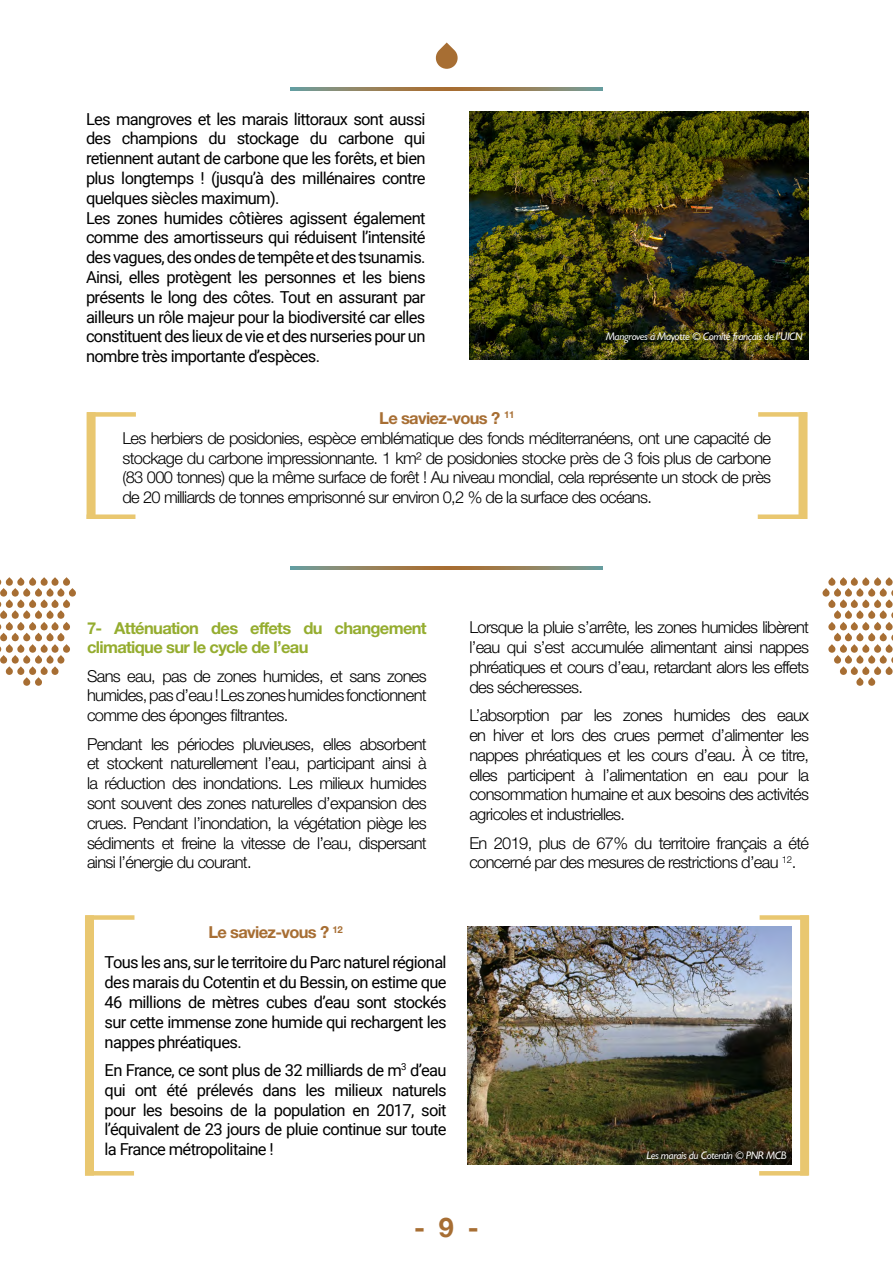
<style>
.page{position:relative;width:893px;height:1263px;background:#fff}
.page>*{position:absolute;margin:0;border:0;box-sizing:border-box;transform-origin:0 0}
.t1{font:700 27px "Helvetica Neue";color:#a76e33}
.t2{font:300 16.5px/19.8px "Helvetica Neue LT Std";letter-spacing:-.04em;color:#000;text-align:justify}
.t3{font:16.5px/19.8px "Roboto";letter-spacing:-.04em;color:#000;text-align:justify}
.t4{font:700 16.5px/19.8px "Helvetica Neue LT Std";letter-spacing:-.04em;color:#95ad2f}
.t5{font:700 16.5px "Helvetica Neue LT Std";letter-spacing:-.04em;color:#a76e33}
.t6{font:11.25px "Garrison Sans ITALIC";letter-spacing:-.03em;color:#fff}
.s1{font-weight:700;color:#a76e33}
</style>
<div class="page">
<svg style="left:0;top:577px;width:76px;height:109px"></svg>
<svg style="left:822px;top:577px;width:71px;height:109px"></svg>
<svg style="left:435px;top:43px;width:23px;height:26px"></svg>
<svg style="left:291px;top:88px;width:311px;height:3px"></svg>
<div style="left:85px;top:915px;width:9px;height:260px;background:#e9c770"></div>
<div style="left:85px;top:915px;width:49px;height:5px;background:#e9c770"></div>
<hr style="left:85px;top:1171px;width:49px;height:4px;background:#e9c770">
<div style="left:800px;top:915px;width:9px;height:260px;background:#e9c770"></div>
<div style="left:760px;top:915px;width:49px;height:5px;background:#e9c770"></div>
<hr style="left:759px;top:1171px;width:49px;height:4px;background:#e9c770">
<img style="left:468px;top:926px;width:323px;height:239px">
<img style="left:469px;top:112px;width:339px;height:247px">
<div style="left:87px;top:412px;width:9px;height:107px;background:#e9c770"></div>
<div style="left:87px;top:412px;width:49px;height:5px;background:#e9c770"></div>
<div style="left:87px;top:514px;width:48px;height:5px;background:#e9c770"></div>
<div style="left:798px;top:412px;width:9px;height:107px;background:#e9c770"></div>
<div style="left:758px;top:412px;width:49px;height:5px;background:#e9c770"></div>
<div style="left:758px;top:514px;width:49px;height:5px;background:#e9c770"></div>
<svg style="left:291px;top:566px;width:311px;height:4px"></svg>
<p class="t3" style="left:86px;top:108px;width:341px;text-align:left">Les mangroves et les marais littoraux sont aussi des champions du stockage du carbone qui retiennent autant de carbone que les forêts, et bien plus longtemps ! (jusqu’à des millénaires contre quelques siècles maximum).<br>Les zones humides côtières agissent également comme des amortisseurs qui réduisent l’intensité des vagues, des ondes de tempête et des tsunamis.<br>Ainsi, elles protègent les personnes et les biens présents le long des côtes. Tout en assurant par ailleurs un rôle majeur pour la biodiversité car elles constituent des lieux de vie et des nurseries pour un nombre très importante d’espèces.</p>
<p class="t6" style="left:606px;top:330px;width:198px">Mangroves à Mayotte © Comité français de l’UICN</p>
<p class="t2" style="left:122px;top:408px;width:650px;text-align:left;text-indent:257px"><span class="s1">Le saviez-vous ?</span> <sup>11<br></sup>Les herbiers de posidonies, espèce emblématique des fonds méditerranéens, ont une capacité de stockage du carbone impressionnante. 1 km² de posidonies stocke près de 3 fois plus de carbone (83 000 tonnes) que la même surface de forêt ! Au niveau mondial, cela représente un stock de près de 20 milliards de tonnes emprisonné sur environ 0,2 % de la surface des océans.</p>
<p class="t4" style="left:87px;top:617px;width:341px">7- Atténuation des effets du changement climatique sur le cycle de l’eau</p>
<p class="t2" style="left:87px;top:665px;width:341px">Sans eau, pas de zones humides, et sans zones humides, pas d’eau ! Les zones humides fonctionnent comme des éponges filtrantes.</p>
<p class="t2" style="left:87px;top:733px;width:341px">Pendant les périodes pluvieuses, elles absorbent et stockent naturellement l’eau, participant ainsi à la réduction des inondations. Les milieux humides sont souvent des zones naturelles d’expansion des crues. Pendant l’inondation, la végétation piège les sédiments et freine la vitesse de l’eau, dispersant ainsi l’énergie du courant.</p>
<p class="t5" style="left:208px;top:922px;width:136px">Le saviez-vous ? <sup>12</sup></p>
<p class="t3" style="left:105px;top:952px;width:343px">Tous les ans, sur le territoire du Parc naturel régional des marais du Cotentin et du Bessin, on estime que 46 millions de mètres cubes d’eau sont stockés sur cette immense zone humide qui rechargent les nappes phréatiques.</p>
<p class="t3" style="left:105px;top:1059px;width:344px">En France, ce sont plus de 32 milliards de m<sup>3</sup> d’eau qui ont été prélevés dans les milieux naturels pour les besoins de la population en 2017, soit l’équivalent de 23 jours de pluie continue sur toute la France métropolitaine !</p>
<p class="t2" style="left:469px;top:617px;width:341px">Lorsque la pluie s’arrête, les zones humides libèrent l’eau qui s’est accumulée alimentant ainsi nappes phréatiques et cours d’eau, retardant alors les effets des sécheresses.</p>
<p class="t2" style="left:469px;top:705px;width:341px">L’absorption par les zones humides des eaux en hiver et lors des crues permet d’alimenter les nappes phréatiques et les cours d’eau. À ce titre, elles participent à l’alimentation en eau pour la consommation humaine et aux besoins des activités agricoles et industrielles.</p>
<p class="t2" style="left:469px;top:832px;width:341px">En 2019, plus de 67% du territoire français a été concerné par des mesures de restrictions d’eau <sup>12</sup>.</p>
<p class="t6" style="left:646px;top:1148px;width:142px">Les marais du Cotentin © PNR MCB</p>
<h1 class="t1" style="left:414px;top:1210px;width:66px">- 9 -</h1>
</div>
